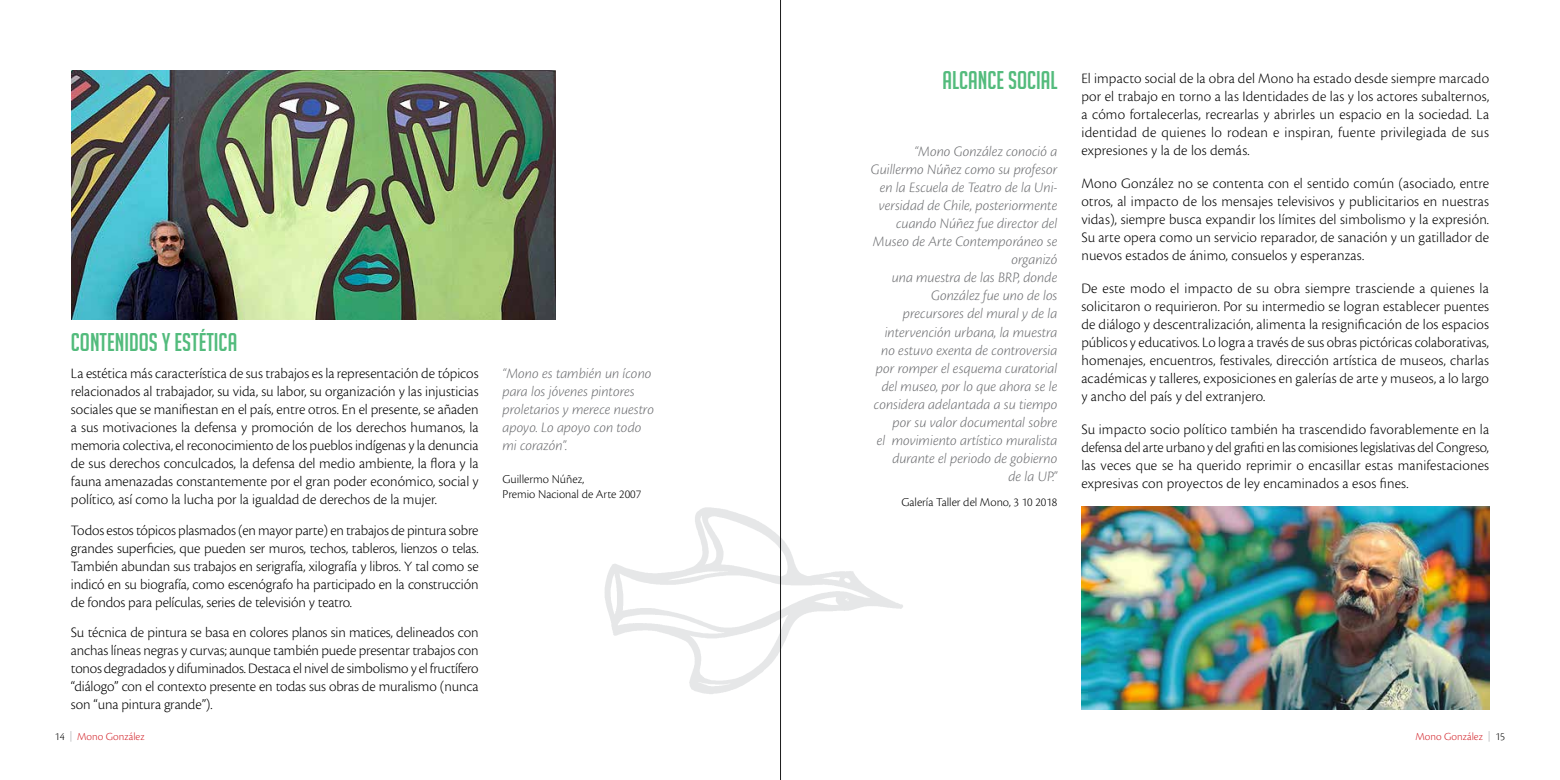
<style>
.page{position:relative;width:1560px;height:780px;background:#fff}
.page>*{position:absolute;margin:0;border:0;box-sizing:border-box;transform-origin:0 0}
.t1{font:25px "Big Noodle Titling";color:#52bb7c}
.t2{font:300 15px/18px "Cronos Pro";letter-spacing:.005em;color:#000;text-align:justify}
.t3{font:italic 300 15px/18px "Cronos Pro";letter-spacing:-.005em;color:#6d6e71}
.t4{font:300 12.5px/15px "Cronos Pro";color:#000}
.t5{font:300 11.25px "Cronos Pro";color:#d2232a}
.s1{font-family:"Big Noodle Titling";font-weight:400;font-size:25px;color:#53bb7c}
.s2{color:#000}
</style>
<div class="page">
<img style="left:71px;top:71px;width:484px;height:249px">
<img style="left:604px;top:507px;width:299px;height:187px">
<hr style="left:780px;top:0;width:1px;height:780px;background:#1c1c1c">
<img style="left:1081px;top:506px;width:408px;height:203px">
<h1 class="t1" style="left:71px;top:328px;width:168px">CONTENIDOS Y ESTÉTICA</h1>
<p class="t2" style="left:71px;top:364px;width:409px">La estética más característica de sus trabajos es la representación de tópicos relacionados al trabajador, su vida, su labor, su organización y las injusticias sociales que se manifiestan en el país, entre otros. En el presente, se añaden a sus motivaciones la defensa y promoción de los derechos humanos, la memoria colectiva, el reconocimiento de los pueblos indígenas y la denuncia de sus derechos conculcados, la defensa del medio ambiente, la fl ora y la fauna amenazadas constantemente por el gran poder económico, social y político, así como la lucha por la igualdad de derechos de la mujer.</p>
<p class="t2" style="left:71px;top:521px;width:409px">Todos estos tópicos plasmados (en mayor parte) en trabajos de pintura sobre grandes superficies, que pueden ser muros, techos, tableros, lienzos o telas.<br>También abundan sus trabajos en serigrafía, xilografía y libros. Y tal como se indicó en su biografía, como escenógrafo ha participado en la construcción de fondos para películas, series de televisión y teatro.</p>
<p class="t2" style="left:71px;top:623px;width:409px">Su técnica de pintura se basa en colores planos sin matices, delineados con anchas líneas negras y curvas; aunque también puede presentar trabajos con tonos degradados y difuminados. Destaca el nivel de simbolismo y el fructífero “diálogo” con el contexto presente en todas sus obras de muralismo (nunca son “una pintura grande”).</p>
<p class="t3" style="left:502px;top:364px;width:153px">“Mono es también un ícono para los jóvenes pintores proletarios y merece nuestro apoyo. Lo apoyo con todo mi corazón”.</p>
<p class="t4" style="left:502px;top:471px;width:140px">Guillermo Núñez,<br>Premio Nacional de Arte 2007</p>
<p class="t2" style="left:1081px;top:69px;width:409px;text-indent:-139px"><span class="s1">ALCANCE SOCIAL</span> El impacto social de la obra del Mono ha estado desde siempre marcado por el trabajo en torno a las Identidades de las y los actores subalternos, a cómo fortalecerlas, recrearlas y abrirles un espacio en la sociedad. La identidad de quienes lo rodean e inspiran, fuente privilegiada de sus expresiones y la de los demás.</p>
<p class="t2" style="left:1081px;top:174px;width:409px">Mono González no se contenta con el sentido común (asociado, entre otros, al impacto de los mensajes televisivos y publicitarios en nuestras vidas), siempre busca expandir los límites del simbolismo y la expresión.<br>Su arte opera como un servicio reparador, de sanación y un gatillador de nuevos estados de ánimo, consuelos y esperanzas.</p>
<p class="t2" style="left:1081px;top:279px;width:409px">De este modo el impacto de su obra siempre trasciende a quienes la solicitaron o requirieron. Por su intermedio se logran establecer puentes de diálogo y descentralización, alimenta la resignificación de los espacios públicos y educativos. Lo logra a través de sus obras pictóricas colaborativas, homenajes, encuentros, festivales, dirección artística de museos, charlas académicas y talleres, exposiciones en galerías de arte y museos, a lo largo y ancho del país y del extranjero.</p>
<p class="t2" style="left:1081px;top:420px;width:409px">Su impacto socio político también ha trascendido favorablemente en la defensa del arte urbano y del grafiti en las comisiones legislativas del Congreso, las veces que se ha querido reprimir o encasillar estas manifestaciones expresivas con proyectos de ley encaminados a esos fines.</p>
<p class="t3" style="left:870px;top:143px;width:188px;text-align:right">“Mono González conoció a<br>Guillermo Núñez como su profesor en la Escuela de Teatro de la Uni&shy;versidad de Chile, posteriormente cuando Núñez fue director del<br>Museo de Arte Contemporáneo se organizó<br>una muestra de las BRP, donde<br>González fue uno de los precursores del mural y de la intervención urbana, la muestra no estuvo exenta de controversia por romper el esquema curatorial del museo, por lo que ahora se le considera adelantada a su tiempo por su valor documental sobre<br>el movimiento artístico muralista durante el periodo de gobierno<br>de la UP.”</p>
<p class="t4" style="left:901px;top:494px;width:157px">Galería Taller del Mono, 3 10 2018</p>
<p class="t5" style="left:55px;top:729px;width:91px"><span class="s2">14</span> Mono González</p>
<p class="t5" style="left:1415px;top:729px;width:91px">Mono González <span class="s2">15</span></p>
</div>
